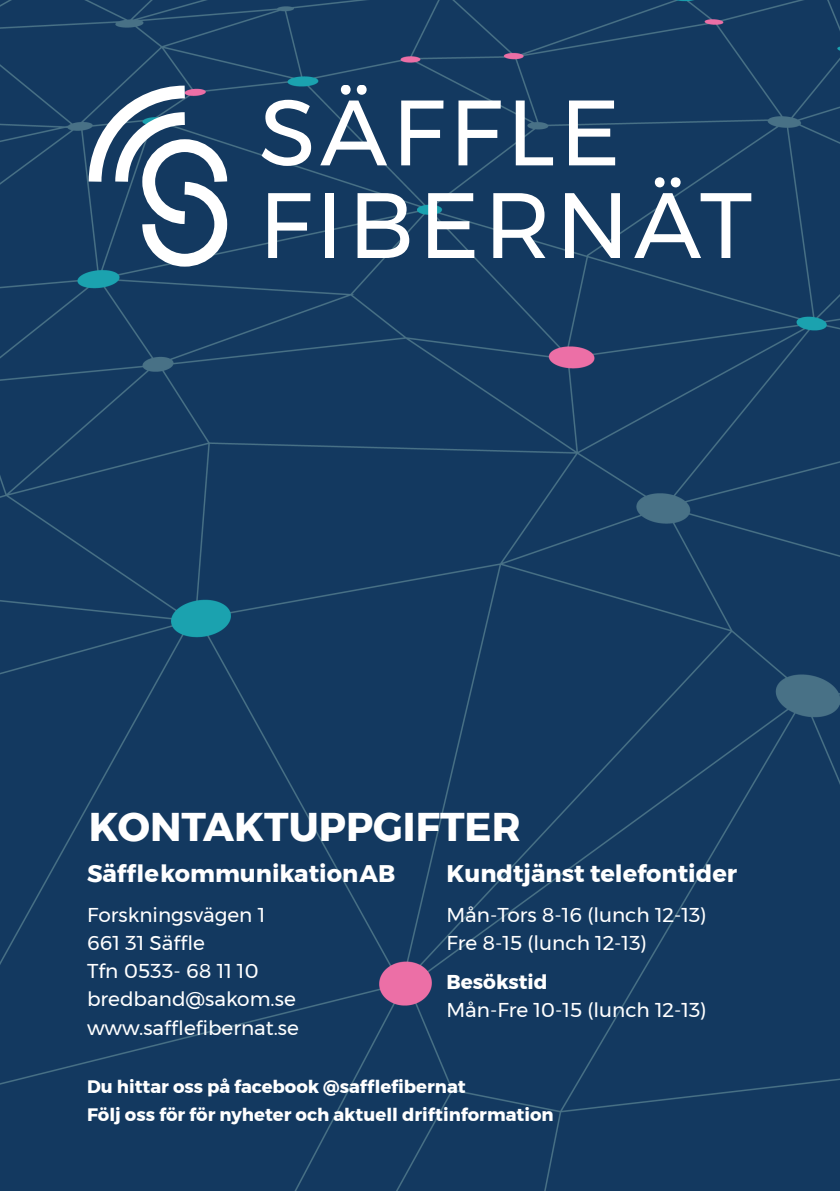
<style>
.page{position:relative;width:840px;height:1191px;background:#fff}
.page>*{position:absolute;margin:0;border:0;box-sizing:border-box;transform-origin:0 0}
.Rubrik{font:700 40px "Montserrat";color:#fff}
.t1{font:700 24px "Montserrat";color:#fff}
.t2{font:20px/28.2px "Montserrat";color:#fff}
.t3{font:700 18px "Montserrat";color:#fff}
.s1{font-weight:700}
</style>
<div class="page">
<div style="left:0;top:0;width:839px;height:1191px;background:#133960"></div>
<svg style="left:261px;top:100px;width:50px;height:66px"></svg>
<svg style="left:320px;top:85px;width:67px;height:80px"></svg>
<svg style="left:401px;top:100px;width:42px;height:65px"></svg>
<svg style="left:458px;top:100px;width:42px;height:65px"></svg>
<svg style="left:515px;top:100px;width:37px;height:65px"></svg>
<svg style="left:568px;top:100px;width:46px;height:65px"></svg>
<svg style="left:268px;top:193px;width:42px;height:65px"></svg>
<div style="left:325px;top:193px;width:9px;height:65px;background:#fff"></div>
<svg style="left:357px;top:193px;width:52px;height:65px"></svg>
<svg style="left:428px;top:193px;width:46px;height:65px"></svg>
<svg style="left:493px;top:193px;width:52px;height:65px"></svg>
<svg style="left:564px;top:193px;width:55px;height:65px"></svg>
<svg style="left:634px;top:177px;width:116px;height:81px"></svg>
<svg style="left:89px;top:85px;width:146px;height:181px"></svg>
<p class="Rubrik" style="left:89px;top:795px;width:433px">KONTAKTUPPGIFTER</p>
<p class="t1" style="left:87px;top:854px;width:310px">Säffle kommunikation AB</p>
<p class="t2" style="left:87px;top:900px;width:179px">Forskningsvägen 1</p>
<p class="t2" style="left:87px;top:928px;width:213px">661 31 Säffle<br>Tfn 0533- 68 11 10 bredband@sakom.se www.safflefibernat.se</p>
<p class="t1" style="left:446px;top:854px;width:292px">Kundtjänst telefontider</p>
<p class="t2" style="left:446px;top:900px;width:261px">Mån-Tors 8-16 (lunch 12-13)<br>Fre 8-15 (lunch 12-13)</p>
<p class="t2" style="left:446px;top:967px;width:261px"><span class="s1">Besökstid<br></span>Mån-Fre 10-15 (lunch 12-13)</p>
<p class="t3" style="left:87px;top:1071px;width:380px">Du hittar oss på facebook @safflefibernat</p>
<p class="t3" style="left:87px;top:1099px;width:468px">Följ oss för för nyheter och aktuell driftinformation</p>
</div>
